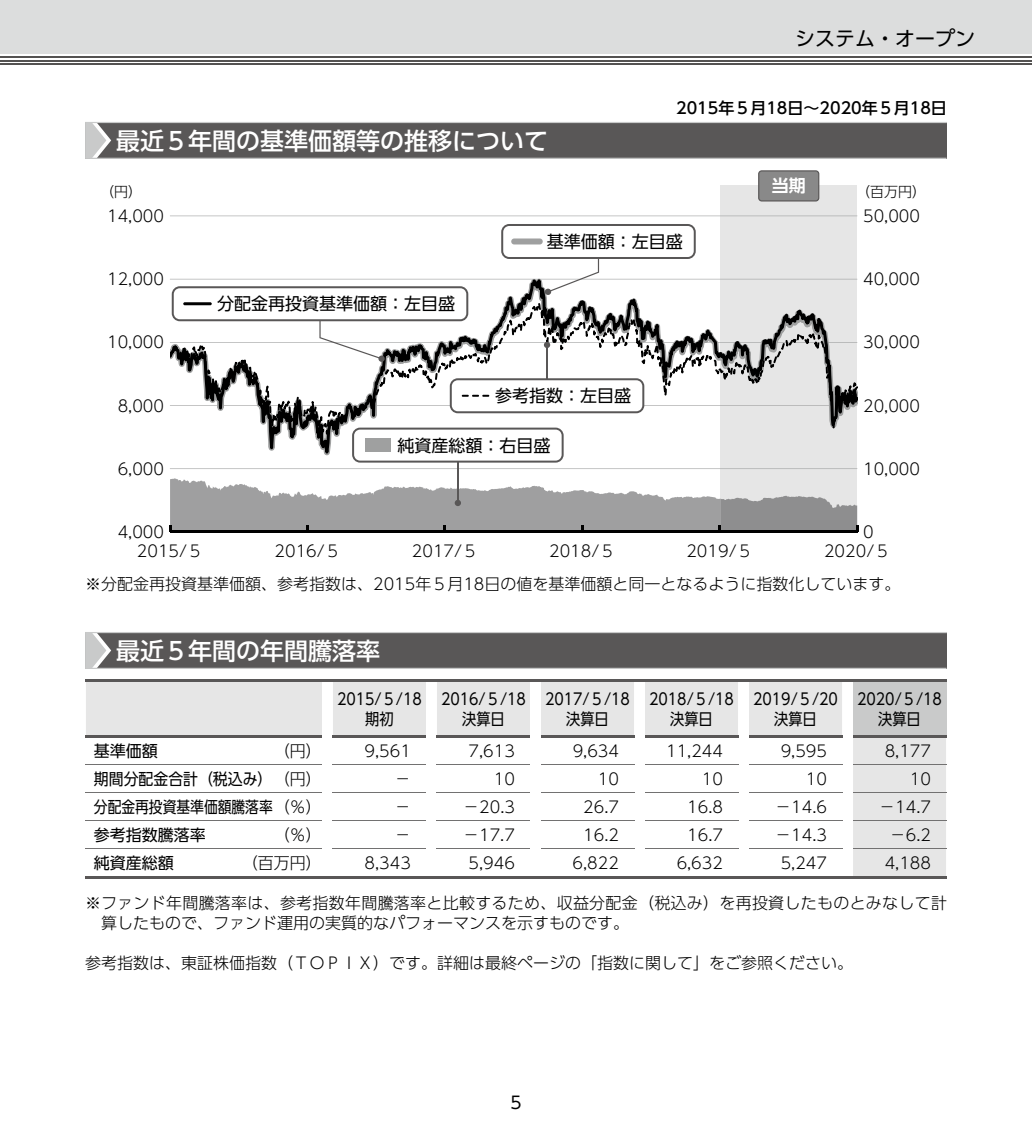
<style>
.page{position:relative;width:1032px;height:1134px;background:#fff}
.page>*{position:absolute;margin:0;border:0;box-sizing:border-box;transform-origin:0 0}
.t1{font:500 24px "UD Shin Go Pro";color:#fff}
.t2{font:20px "UD Shin Go Pro";color:#000}
.t3{font:17px "UD Shin Go Pro";color:#000}
.t4{font:700 17px "UD Shin Go Pro De";color:#fff}
.t5{font:300 16px/20px "UD Shin Go Pro";color:#000}
.t6{font:16px/20px "UD Shin Go Pro";color:#000;text-align:center;scale:.89 1}
.t7{font:500 16px "UD Shin Go Pro";color:#000}
.t8{font:16px "UD Shin Go Pro";color:#000}
.t9{font:16px "UD Shin Go Pro";color:#000;scale:.86 1}
.t10{font:16px "UD Shin Go Pro";color:#000;scale:.93 1}
.t11{font:300 14px "UD Shin Go Pro";color:#000}
.s1{font-weight:300}
</style>
<div class="page">
<div style="left:0;top:0;width:1032px;height:54px;background:#dcdddd"></div>
<hr style="left:0;top:63px;width:1032px;height:2px;background:#545251">
<hr style="left:0;top:60px;width:1032px;height:1px;background:#545251">
<hr style="left:0;top:56px;width:1032px;height:2px;background:#545251">
<div style="left:85px;top:122px;width:862px;height:36px;background:#595757"></div>
<hr style="left:85px;top:158px;width:861px;height:1px;background:#c9caca">
<hr style="left:85px;top:122px;width:862px;height:1px;background:#c9caca">
<svg style="left:85px;top:123px;width:26px;height:35px"></svg>
<div style="left:720px;top:186px;width:137px;height:346px;background:#e6e6e6"></div>
<svg style="left:758px;top:170px;width:61px;height:31px;background:#868686"></svg>
<svg style="left:170px;top:216px;width:687px;height:1px"></svg>
<svg style="left:170px;top:359px;width:674px;height:69px"></svg>
<hr style="left:170px;top:531px;width:687px;height:2px;background:#000">
<hr style="left:457px;top:445px;width:1px;height:58px;background:#595757">
<svg style="left:169px;top:478px;width:689px;height:54px"></svg>
<svg style="left:170px;top:428px;width:687px;height:41px"></svg>
<div style="left:365px;top:439px;width:26px;height:13px;background:#9fa0a0"></div>
<hr style="left:546px;top:345px;width:2px;height:51px;background:#595757">
<svg style="left:170px;top:378px;width:687px;height:35px"></svg>
<div style="left:378px;top:355px;width:7px;height:7px;background:#595757;border-radius:3px"></div>
<svg style="left:170px;top:224px;width:687px;height:135px"></svg>
<div style="left:511px;top:238px;width:32px;height:6px;background:#9fa0a0;border-radius:3px"></div>
<div style="left:85px;top:632px;width:862px;height:36px;background:#595757"></div>
<hr style="left:85px;top:668px;width:861px;height:1px;background:#c9caca">
<hr style="left:85px;top:632px;width:862px;height:1px;background:#c9caca">
<svg style="left:85px;top:633px;width:26px;height:35px"></svg>
<svg style="left:86px;top:680px;width:860px;height:198px"></svg>
<hr style="left:853px;top:876px;width:93px;height:2px;background:#595757">
<hr style="left:645px;top:736px;width:93px;height:2px;background:#595757">
<p class="t2" style="left:795px;top:22px;width:181px">システム・オープン</p>
<h1 class="t1" style="left:116px;top:121px;width:433px">最近５年間の基準価額等の推移について</h1>
<p class="t7" style="left:676px;top:95px;width:272px">2015年５月18日～2020年５月18日</p>
<p class="t11" style="left:100px;top:181px;width:43px">（円）</p>
<p class="t4" style="left:772px;top:172px;width:35px">当期</p>
<p class="t5" style="left:107px;top:205px;width:58px">14,000</p>
<p class="t5" style="left:107px;top:269px;width:58px">12,000</p>
<p class="t5" style="left:107px;top:332px;width:58px">10,000</p>
<p class="t5" style="left:118px;top:395px;width:48px">8,000</p>
<p class="t5" style="left:118px;top:458px;width:48px">6,000</p>
<p class="t5" style="left:118px;top:521px;width:48px">4,000</p>
<p class="t3" style="left:217px;top:290px;width:239px">分配金再投資基準価額：左目盛</p>
<p class="t3" style="left:547px;top:228px;width:137px">基準価額：左目盛</p>
<p class="t3" style="left:495px;top:382px;width:137px">参考指数：左目盛</p>
<p class="t3" style="left:398px;top:431px;width:154px">純資産総額：右目盛</p>
<p class="t11" style="left:856px;top:181px;width:71px">（百万円）</p>
<p class="t5" style="left:863px;top:205px;width:58px">50,000</p>
<p class="t5" style="left:863px;top:269px;width:58px">40,000</p>
<p class="t5" style="left:863px;top:332px;width:58px">30,000</p>
<p class="t5" style="left:863px;top:395px;width:58px">20,000</p>
<p class="t5" style="left:863px;top:458px;width:58px">10,000</p>
<p class="t5" style="left:863px;top:521px;width:12px">0</p>
<p class="t5" style="left:137px;top:540px;width:68px">2015/５</p>
<p class="t5" style="left:275px;top:540px;width:68px">2016/５</p>
<p class="t5" style="left:412px;top:540px;width:68px">2017/５</p>
<p class="t5" style="left:549px;top:540px;width:68px">2018/５</p>
<p class="t5" style="left:686px;top:540px;width:68px">2019/５</p>
<p class="t5" style="left:824px;top:540px;width:68px">2020/５</p>
<p class="t5" style="left:85px;top:573px;width:817px">※分配金再投資基準価額、参考指数は、2015年５月18日の値を基準価額と同一となるように指数化しています。</p>
<h1 class="t1" style="left:116px;top:631px;width:265px">最近５年間の年間騰落率</h1>
<p class="t6" style="left:337px;top:688px;width:97px">2015/５/18期初</p>
<p class="t6" style="left:441px;top:688px;width:97px">2016/５/18決算日</p>
<p class="t6" style="left:545px;top:688px;width:97px">2017/５/18決算日</p>
<p class="t6" style="left:649px;top:688px;width:97px">2018/５/18決算日</p>
<p class="t6" style="left:753px;top:688px;width:97px">2019/５/20決算日</p>
<p class="t6" style="left:857px;top:688px;width:97px">2020/５/18決算日</p>
<p class="t8" style="left:94px;top:738px;width:65px">基準価額</p>
<p class="t5" style="left:274px;top:741px;width:49px">（円）</p>
<p class="t5" style="left:365px;top:741px;width:48px">9,561</p>
<p class="t5" style="left:469px;top:741px;width:48px">7,613</p>
<p class="t5" style="left:573px;top:741px;width:48px">9,634</p>
<p class="t5" style="left:666px;top:741px;width:58px">11,244</p>
<p class="t5" style="left:781px;top:741px;width:48px">9,595</p>
<p class="t5" style="left:885px;top:741px;width:48px">8,177</p>
<p class="t10" style="left:94px;top:766px;width:247px">期間分配金合計（税込み）<span class="s1">（円）</span></p>
<p class="t5" style="left:395px;top:768px;width:17px">－</p>
<p class="t5" style="left:494px;top:768px;width:23px">10</p>
<p class="t5" style="left:598px;top:768px;width:23px">10</p>
<p class="t5" style="left:702px;top:768px;width:23px">10</p>
<p class="t5" style="left:806px;top:768px;width:23px">10</p>
<p class="t5" style="left:910px;top:768px;width:23px">10</p>
<p class="t9" style="left:94px;top:794px;width:267px">分配金再投資基準価額騰落率<span class="s1">（％）</span></p>
<p class="t5" style="left:395px;top:796px;width:17px">－</p>
<p class="t5" style="left:463px;top:796px;width:53px">－20.3</p>
<p class="t5" style="left:583px;top:796px;width:37px">26.7</p>
<p class="t5" style="left:687px;top:796px;width:37px">16.8</p>
<p class="t5" style="left:775px;top:796px;width:53px">－14.6</p>
<p class="t5" style="left:879px;top:796px;width:53px">－14.7</p>
<p class="t8" style="left:94px;top:822px;width:114px">参考指数騰落率</p>
<p class="t5" style="left:274px;top:824px;width:49px">（％）</p>
<p class="t5" style="left:395px;top:824px;width:17px">－</p>
<p class="t5" style="left:463px;top:824px;width:53px">－17.7</p>
<p class="t5" style="left:583px;top:824px;width:37px">16.2</p>
<p class="t5" style="left:687px;top:824px;width:37px">16.7</p>
<p class="t5" style="left:775px;top:824px;width:53px">－14.3</p>
<p class="t5" style="left:890px;top:824px;width:43px">－6.2</p>
<p class="t8" style="left:94px;top:850px;width:81px">純資産総額</p>
<p class="t5" style="left:242px;top:852px;width:81px">（百万円）</p>
<p class="t5" style="left:365px;top:852px;width:48px">8,343</p>
<p class="t5" style="left:469px;top:852px;width:48px">5,946</p>
<p class="t5" style="left:573px;top:852px;width:48px">6,822</p>
<p class="t5" style="left:677px;top:852px;width:48px">6,632</p>
<p class="t5" style="left:781px;top:852px;width:48px">5,247</p>
<p class="t5" style="left:885px;top:852px;width:48px">4,188</p>
<p class="t5" style="left:101px;top:892px;width:847px;text-indent:-16px">※ファンド年間騰落率は、参考指数年間騰落率と比較するため、収益分配金（税込み）を再投資したものとみなして計算したもので、ファンド運用の実質的なパフォーマンスを示すものです。</p>
<p class="t5" style="left:85px;top:952px;width:770px">参考指数は、東証株価指数（ＴＯＰＩＸ）です。詳細は最終ページの「指数に関して」をご参照ください。</p>
<p class="t3" style="left:510px;top:1089px;width:13px">5</p>
</div>
